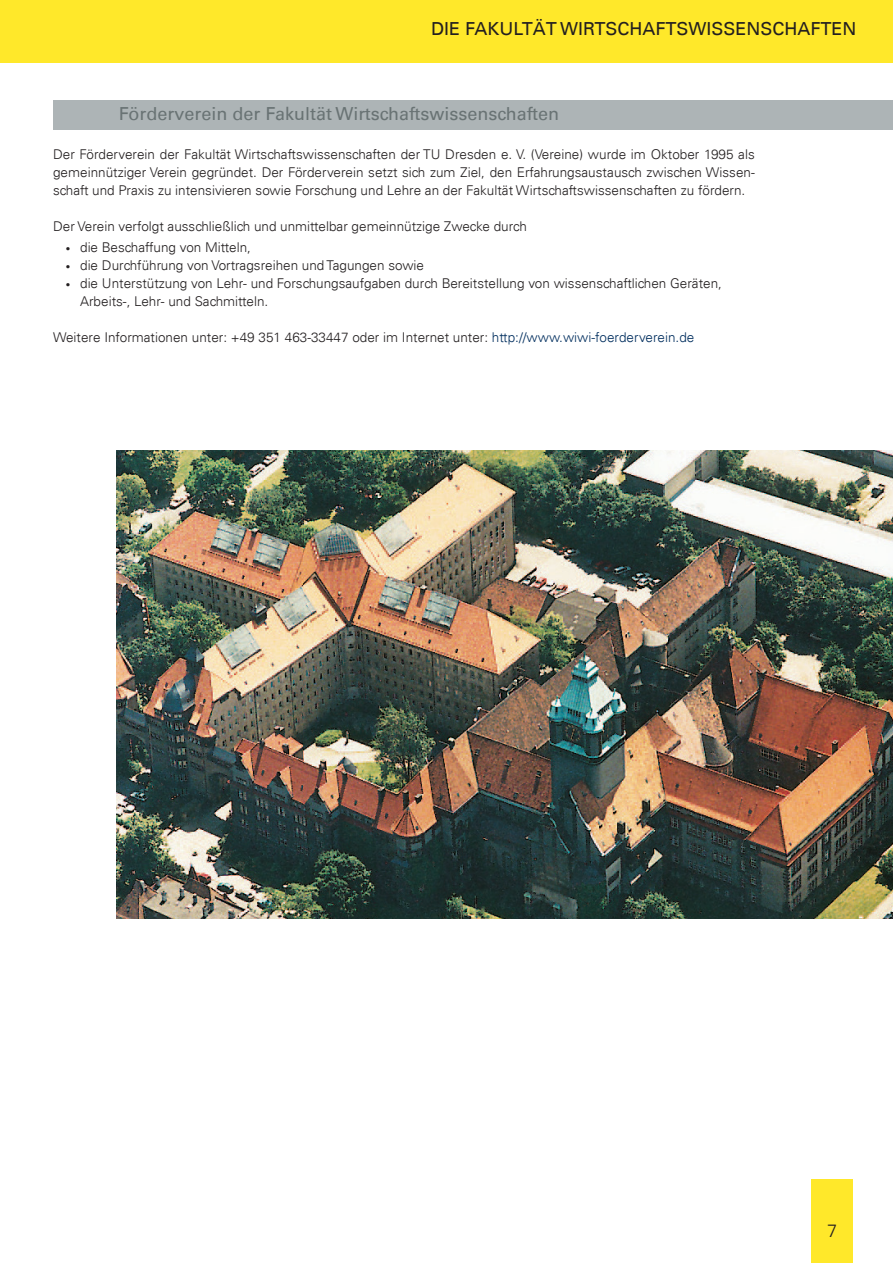
<style>
.page{position:relative;width:893px;height:1263px;background:#fff}
.page>*{position:absolute;margin:0;border:0;box-sizing:border-box;transform-origin:0 0}
.t1{font:18px "Univers";color:#697374}
.t2{font:18px "Univers";color:#231f20}
.t3{font:300 18px "Univers";color:#231f20}
.t4{font:300 13.5px/18px "Univers";color:#231f20;text-align:justify}
.s1{font-size:9px}
.s2{color:#002e5e}
</style>
<div class="page">
<div style="left:0;top:0;width:893px;height:62px;background:#ffe82a"></div>
<div style="left:812px;top:1179px;width:41px;height:84px;background:#ffe82a"></div>
<div style="left:53px;top:100px;width:840px;height:30px;background:#adb4b6"></div>
<img style="left:117px;top:450px;width:776px;height:468px">
<h1 class="t2" style="left:431px;top:18px;width:427px">DIE FAKULTÄT WIRTSCHAFTSWISSENSCHAFTEN</h1>
<h1 class="t1" style="left:119px;top:103px;width:442px">Förderverein der Fakultät Wirtschaftswissenschaften</h1>
<p class="t4" style="left:53px;top:145px;width:703px">Der Förderverein der Fakultät Wirtschaftswissenschaften der TU Dresden e. V. (Vereine) wurde im Oktober 1995 als gemeinnütziger Verein gegründet. Der Förderverein setzt sich zum Ziel, den Erfahrungsaustausch zwischen Wissen&shy;schaft und Praxis zu intensivieren sowie Forschung und Lehre an der Fakultät Wirtschaftswissenschaften zu fördern.</p>
<p class="t4" style="left:53px;top:217px;width:475px">Der Verein verfolgt ausschließlich und unmittelbar gemeinnützige Zwecke durch</p>
<p class="t4" style="left:66px;top:238px;width:187px"><span class="s1">•</span> die Beschaffung von Mitteln,</p>
<p class="t4" style="left:66px;top:256px;width:360px"><span class="s1">•</span> die Durchführung von Vortragsreihen und Tagungen sowie</p>
<p class="t4" style="left:80px;top:274px;width:643px;text-indent:-14px"><span class="s1">•</span> die Unterstützung von Lehr- und Forschungsaufgaben durch Bereitstellung von wissenschaftlichen Geräten,<br>Arbeits-, Lehr- und Sachmitteln.</p>
<p class="t4" style="left:53px;top:328px;width:643px">Weitere Informationen unter: +49 351 463-33447 oder im Internet unter: <span class="s2">http://www.wiwi-foerderverein.de</span></p>
<h1 class="t3" style="left:827px;top:1220px;width:12px">7</h1>
</div>
